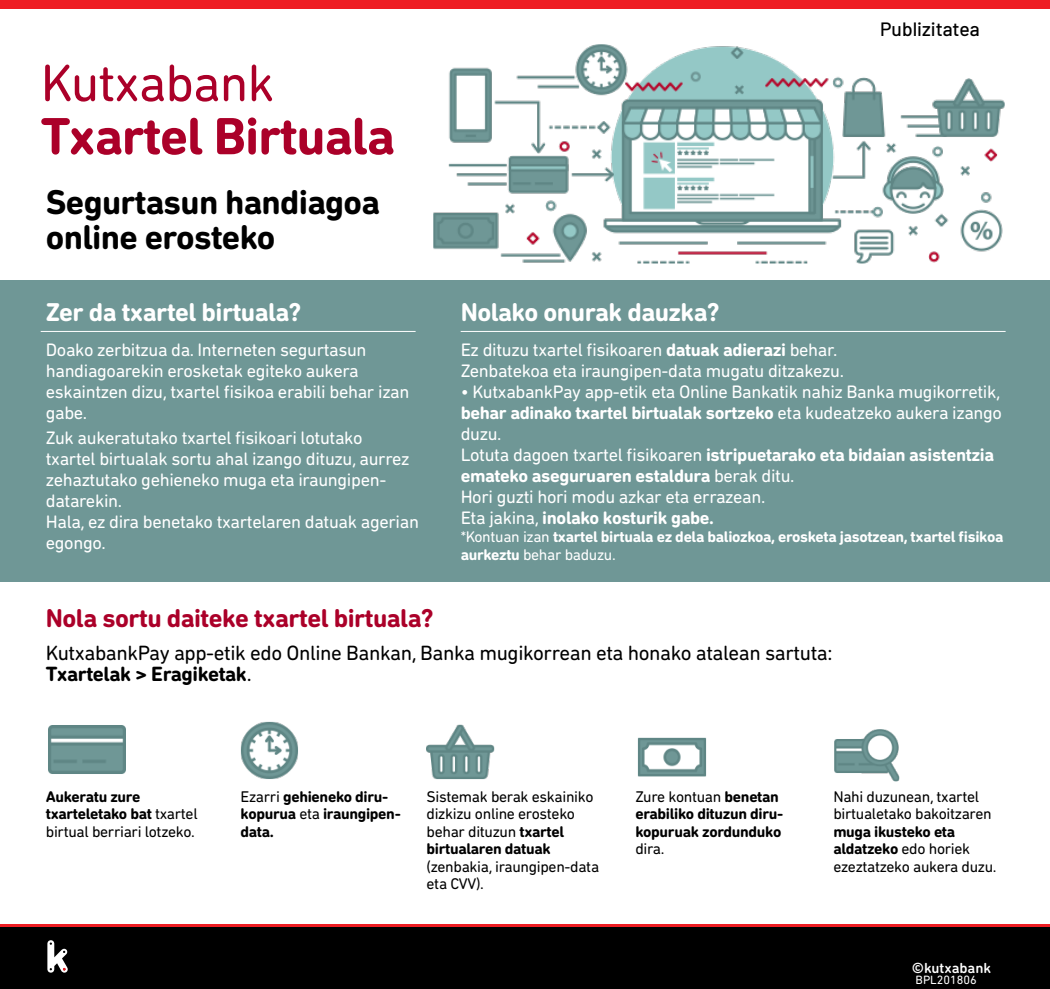
<style>
.page{position:relative;width:1050px;height:989px;background:#fff}
.page>*{position:absolute;margin:0;border:0;box-sizing:border-box;transform-origin:0 0}
.t1{font:700 53.2px/53.2px "DIN Next Rounded LT Pro";letter-spacing:-.02em;color:#ab0029}
.t2{font:700 35px/35px "DIN Next Rounded LT Pro";letter-spacing:-.02em;color:#000}
.t3{font:700 26.25px "DIN Next Rounded LT Pro";letter-spacing:-.02em;color:#fff}
.t4{font:700 26.25px "DIN Next Rounded LT Pro";letter-spacing:-.02em;color:#ab0029}
.t5{font:21px "DIN Next Rounded LT Pro";letter-spacing:-.02em;color:#000}
.t6{font:700 21px "DIN Next Rounded LT Pro";letter-spacing:-.02em;color:#000}
.t7{font:500 19.25px "Barlow";color:#000}
.t8{font:18.38px/21px "DIN Next Rounded LT Pro";letter-spacing:-.02em;color:#fff}
.t9{font:700 18.38px/21px "DIN Next Rounded LT Pro";letter-spacing:-.02em;color:#fff}
.t10{font:15.75px/17.5px "DIN Next Rounded LT Pro";letter-spacing:-.02em;color:#000}
.t11{font:700 15.75px/17.5px "DIN Next Rounded LT Pro";letter-spacing:-.02em;color:#000}
.t12{font:700 15.75px/18.4px "DIN Next Rounded LT Pro";letter-spacing:-.02em;color:#fff}
.t13{font:500 14.88px "DIN Next Rounded LT Pro";color:#fff}
.t14{font:12.25px "DIN Next Rounded LT Pro";color:#fff}
.s1{font-weight:400}
.s2{font-weight:700}
</style>
<div class="page">
<div style="left:0;top:281px;width:1050px;height:301px;background:#6f9796"></div>
<div style="left:0;top:926px;width:1050px;height:63px;background:#000"></div>
<div style="left:0;top:0;width:1050px;height:9px;background:#ee1d23"></div>
<hr style="left:0;top:924px;width:1050px;height:2px;background:#ee1d23">
<svg style="left:47px;top:940px;width:21px;height:32px"></svg>
<img style="left:433px;top:44px;width:572px;height:220px">
<img style="left:48px;top:725px;width:77px;height:49px">
<img style="left:241px;top:721px;width:57px;height:58px">
<img style="left:427px;top:724px;width:68px;height:55px">
<img style="left:638px;top:737px;width:68px;height:40px">
<img style="left:834px;top:729px;width:66px;height:53px">
<hr style="left:41px;top:331px;width:375px;height:1px;background:#fff">
<hr style="left:461px;top:331px;width:545px;height:1px;background:#fff">
<p class="t1" style="left:41px;top:56px;width:356px"><span class="s1">Kutxabank<br></span>Txartel Birtuala</p>
<p class="t2" style="left:46px;top:185px;width:336px">Segurtasun handiagoa online erosteko</p>
<p class="t3" style="left:46px;top:297px;width:257px">Zer da txartel birtuala?</p>
<p class="t8" style="left:46px;top:339px;width:365px">Doako zerbitzua da. Interneten segurtasun handiagoarekin erosketak egiteko aukera eskaintzen dizu, txartel fisikoa erabili behar izan gabe.</p>
<p class="t8" style="left:46px;top:427px;width:365px">Zuk aukeratutako txartel fisikoari lotutako txartel birtualak sortu ahal izango dituzu, aurrez zehaztutako gehieneko muga eta iraungipen&shy;datarekin.</p>
<p class="t8" style="left:46px;top:511px;width:375px">Hala, ez dira benetako txartelaren datuak agerian egongo.</p>
<p class="t4" style="left:46px;top:603px;width:389px">Nola sortu daiteke txartel birtuala?</p>
<p class="t3" style="left:461px;top:297px;width:261px">Nolako onurak dauzka?</p>
<p class="t7" style="left:880px;top:15px;width:101px">Publizitatea</p>
<p class="t8" style="left:461px;top:339px;width:378px">Ez dituzu txartel fisikoaren <span class="s2">datuak adierazi</span> behar.</p>
<p class="t8" style="left:461px;top:360px;width:385px">Zenbatekoa eta iraungipen-data mugatu ditzakezu.</p>
<p class="t8" style="left:461px;top:381px;width:543px;text-align:justify">• KutxabankPay app-etik eta Online Bankatik nahiz Banka mugikorretik, <span class="s2">behar adinako txartel birtualak sortzeko</span> eta kudeatzeko aukera izango duzu.</p>
<p class="t9" style="left:461px;top:444px;width:535px"><span class="s1">Lotuta dagoen txartel fisikoaren</span> istripuetarako eta bidaian asistentzia emateko aseguruaren estaldura <span class="s1">berak ditu.</span></p>
<p class="t8" style="left:461px;top:486px;width:306px">Hori guzti hori modu azkar eta errazean.</p>
<p class="t9" style="left:461px;top:507px;width:255px"><span class="s1">Eta jakina,</span> inolako kosturik gabe.</p>
<p class="t12" style="left:461px;top:527px;width:544px"><span class="s1">*Kontuan izan</span> txartel birtuala ez dela baliozkoa, erosketa jasotzean, txartel fisikoa aurkeztu <span class="s1">behar baduzu.</span></p>
<p class="t5" style="left:46px;top:640px;width:788px">KutxabankPay app-etik edo Online Bankan, Banka mugikorrean eta honako atalean sartuta:</p>
<p class="t6" style="left:46px;top:661px;width:207px">Txartelak &gt; Eragiketak<span class="s1">.</span></p>
<p class="t10" style="left:46px;top:787px;width:153px"><span class="s2">Aukeratu zure txarteletako bat</span> txartel birtual berriari lotzeko.</p>
<p class="t10" style="left:427px;top:787px;width:174px">Sistemak berak eskainiko dizkizu online erosteko behar dituzun <span class="s2">txartel birtualaren datuak </span>(zenbakia, iraungipen-data eta CVV).</p>
<p class="t11" style="left:241px;top:787px;width:162px"><span class="s1">Ezarri</span> gehieneko diru&shy;kopurua <span class="s1">eta</span> iraungipen&shy;data.</p>
<p class="t11" style="left:635px;top:787px;width:149px"><span class="s1">Zure kontuan</span> benetan erabiliko dituzun diru&shy;kopuruak zordunduko <span class="s1">dira.</span></p>
<p class="t10" style="left:833px;top:787px;width:165px">Nahi duzunean, txartel birtualetako bakoitzaren <span class="s2">muga ikusteko eta aldatzeko</span> edo horiek ezeztatzeko aukera duzu.</p>
<p class="t13" style="left:912px;top:959px;width:81px">©kutxabank</p>
<p class="t14" style="left:916px;top:973px;width:63px">BPL201806</p>
</div>
